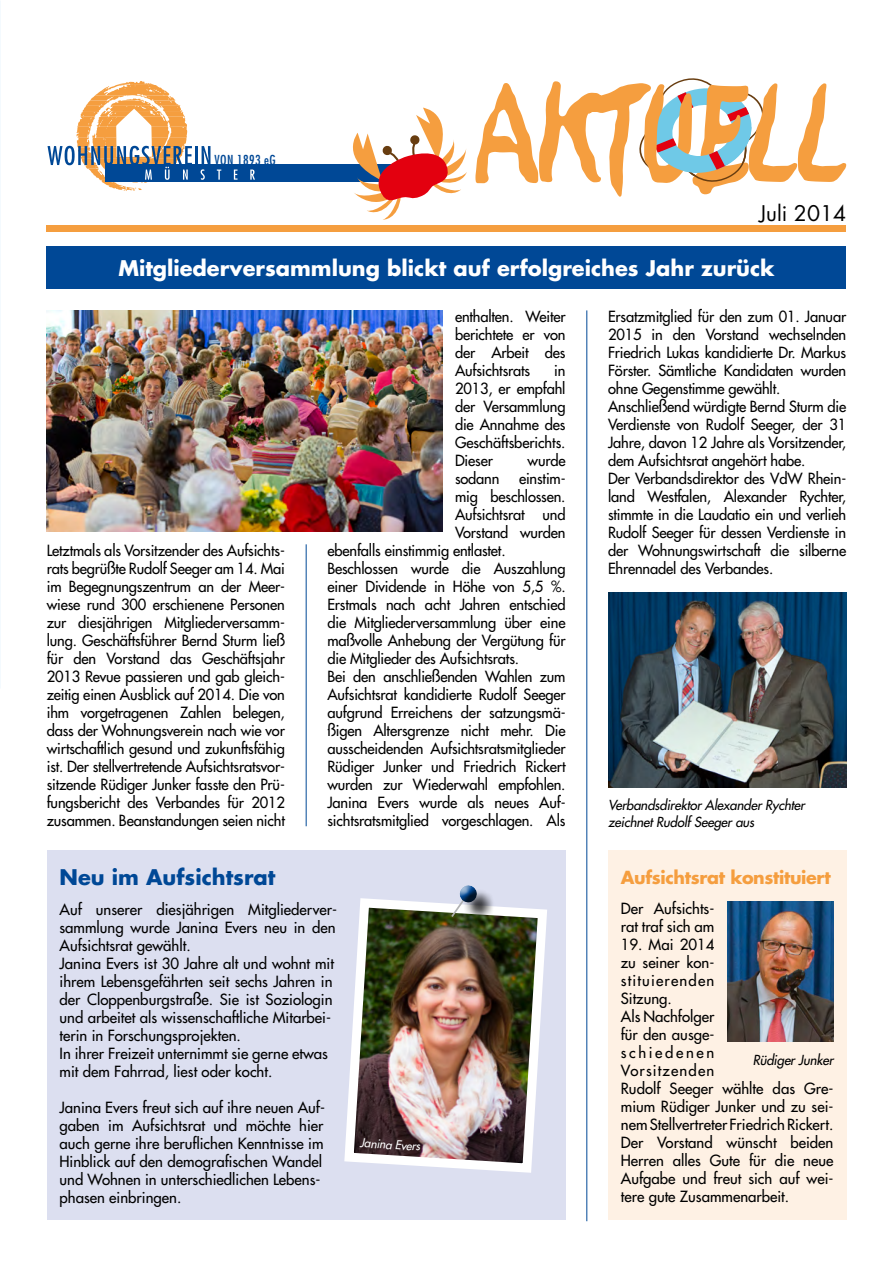
<style>
.page{position:relative;width:893px;height:1263px;background:#fff}
.page>*{position:absolute;margin:0;border:0;box-sizing:border-box;transform-origin:0 0}
.t1{font:700 21px "Futura";color:#fff}
.t2{font:700 21px "Futura";color:#004896}
.t3{font:21px "Futura";color:#000}
.t4{font:700 17.55px "Futura";letter-spacing:-.02em;color:#f59e3f}
.t5{font:15px/18px "Futura";letter-spacing:-.01em;color:#000}
.t6{font:italic 13.5px/16.2px "Futura";letter-spacing:-.01em;color:#000}
.t7{font:condensed 13.35px "Futura";letter-spacing:.03em;color:#004896}
.t8{font:italic 12px "Futura";color:#fff}
</style>
<div class="page">
<div style="left:47px;top:850px;width:519px;height:370px;background:#dcdff0"></div>
<div style="left:47px;top:225px;width:799px;height:7px;background:#f59e3f"></div>
<div style="left:106px;top:164px;width:338px;height:18px;background:#004896"></div>
<svg style="left:48px;top:81px;width:162px;height:110px"></svg>
<svg style="left:217px;top:170px;width:4px;height:10px"></svg>
<svg style="left:234px;top:170px;width:3px;height:10px"></svg>
<svg style="left:250px;top:170px;width:5px;height:10px"></svg>
<hr style="left:306px;top:544px;width:1px;height:282px;background:#004896">
<hr style="left:586px;top:310px;width:1px;height:911px;background:#004896">
<div style="left:47px;top:247px;width:799px;height:42px;background:#004896"></div>
<img style="left:608px;top:592px;width:238px;height:195px">
<img style="left:47px;top:310px;width:395px;height:221px">
<svg style="left:353px;top:108px;width:114px;height:112px"></svg>
<svg style="left:475px;top:78px;width:371px;height:119px"></svg>
<div style="left:608px;top:850px;width:238px;height:370px;background:#fef1e4"></div>
<img style="left:344px;top:898px;width:203px;height:275px">
<div style="left:462px;top:888px;width:33px;height:32px;background:#000;opacity:.75"></div>
<svg style="left:445px;top:885px;width:44px;height:34px"></svg>
<img style="left:727px;top:901px;width:106px;height:140px">
<p class="t7" style="left:215px;top:152px;width:63px">VON 1893 eG</p>
<h1 class="t3" style="left:759px;top:199px;width:88px">Juli 2014</h1>
<h1 class="t1" style="left:118px;top:254px;width:658px">Mitgliederversammlung blickt auf erfolgreiches Jahr zurück</h1>
<p class="t5" style="left:47px;top:542px;width:240px;text-align:justify">Letztmals als Vorsitzender des Aufsichts&shy;rats begrüßte Rudolf Seeger am 14. Mai im Begegnungszentrum an der Meer&shy;wiese rund 300 erschienene Personen zur diesjährigen Mitgliederversamm&shy;lung. Geschäftsführer Bernd Sturm ließ für den Vorstand das Geschäftsjahr 2013 Revue passieren und gab gleich&shy;zeitig einen Ausblick auf 2014. Die von ihm vorgetragenen Zahlen belegen, dass der Wohnungsverein nach wie vor wirtschaftlich gesund und zukunftsfähig ist. Der stellvertretende Aufsichtsratsvor&shy;sitzende Rüdiger Junker fasste den Prü&shy;fungsbericht des Verbandes für 2012 zusammen. Beanstandungen seien nicht</p>
<p class="t5" style="left:455px;top:308px;width:112px;text-align:justify">enthalten. Weiter berichtete er von der Arbeit des Aufsichtsrats</p>
<p class="t5" style="left:455px;top:362px;width:112px;text-align:justify;text-indent:99px">in 2013, er empfahl der Versammlung die Annahme des Geschäftsberichts.<br>Dieser</p>
<p class="t5" style="left:528px;top:452px;width:39px">wurde</p>
<p class="t5" style="left:455px;top:470px;width:46px">sodann</p>
<p class="t5" style="left:519px;top:470px;width:48px">einstim-</p>
<p class="t5" style="left:455px;top:488px;width:112px">mig beschlossen.</p>
<p class="t5" style="left:455px;top:506px;width:112px">Aufsichtsrat und</p>
<p class="t5" style="left:455px;top:524px;width:112px">Vorstand wurden</p>
<p class="t5" style="left:327px;top:542px;width:180px">ebenfalls einstimmig entlastet.</p>
<p class="t5" style="left:327px;top:560px;width:240px">Beschlossen wurde die Auszahlung</p>
<p class="t5" style="left:327px;top:578px;width:240px">einer Dividende in Höhe von 5,5 %.</p>
<p class="t5" style="left:327px;top:596px;width:240px">Erstmals nach acht Jahren entschied</p>
<p class="t5" style="left:327px;top:614px;width:240px">die Mitgliederversammlung über eine</p>
<p class="t5" style="left:327px;top:632px;width:240px">maßvolle Anhebung der Vergütung für</p>
<p class="t5" style="left:327px;top:650px;width:193px">die Mitglieder des Aufsichtsrats.</p>
<p class="t5" style="left:327px;top:668px;width:240px">Bei den anschließenden Wahlen zum</p>
<p class="t5" style="left:327px;top:686px;width:240px">Aufsichtsrat kandidierte Rudolf Seeger</p>
<p class="t5" style="left:327px;top:704px;width:240px">aufgrund Erreichens der satzungsmä-</p>
<p class="t5" style="left:327px;top:722px;width:240px">ßigen Altersgrenze nicht mehr. Die</p>
<p class="t5" style="left:327px;top:740px;width:240px">ausscheidenden Aufsichtsratsmitglieder</p>
<p class="t5" style="left:327px;top:758px;width:240px">Rüdiger Junker und Friedrich Rickert</p>
<p class="t5" style="left:327px;top:776px;width:240px">wurden zur Wiederwahl empfohlen.</p>
<p class="t5" style="left:327px;top:794px;width:240px">Janina Evers wurde als neues Auf-</p>
<p class="t5" style="left:327px;top:812px;width:240px">sichtsratsmitglied vorgeschlagen. Als</p>
<h1 class="t2" style="left:60px;top:862px;width:217px">Neu im Aufsichtsrat</h1>
<p class="t5" style="left:60px;top:900px;width:279px">Auf unserer diesjährigen Mitgliederver&shy;sammlung wurde Janina Evers neu in den Aufsichtsrat gewählt.<br>Janina Evers ist 30 Jahre alt und wohnt mit ihrem Lebensgefährten seit sechs Jahren in der Cloppenburgstraße. Sie ist Soziologin und arbeitet als wissenschaftliche Mitarbei&shy;terin in Forschungsprojekten.<br>In ihrer Freizeit unternimmt sie gerne etwas mit dem Fahrrad, liest oder kocht.</p>
<p class="t5" style="left:60px;top:1098px;width:267px">Janina Evers freut sich auf ihre neuen Auf&shy;gaben im Aufsichtsrat und möchte hier auch gerne ihre beruflichen Kenntnisse im Hinblick auf den demografischen Wandel und Wohnen in unterschiedlichen Lebens&shy;phasen einbringen.</p>
<p class="t8" style="left:360px;top:1135px;width:62px;rotate:3deg">Janina Evers</p>
<p class="t5" style="left:608px;top:308px;width:240px">Ersatzmitglied für den zum 01. Januar 2015 in den Vorstand wechselnden Friedrich Lukas kandidierte Dr. Markus Förster. Sämtliche Kandidaten wurden ohne Gegenstimme gewählt.<br>Anschließend würdigte Bernd Sturm die Verdienste von Rudolf Seeger, der 31<br>Jahre, davon 12 Jahre als Vorsitzender, dem Aufsichtsrat angehört habe.<br>Der Verbandsdirektor des VdW Rhein&shy;land Westfalen, Alexander Rychter, stimmte in die Laudatio ein und verlieh Rudolf Seeger für dessen Verdienste in der Wohnungswirtschaft die silberne Ehrennadel des Verbandes.</p>
<p class="t6" style="left:608px;top:797px;width:198px">Verbandsdirektor Alexander Rychter zeichnet Rudolf Seeger aus</p>
<p class="t4" style="left:621px;top:865px;width:211px">Aufsichtsrat konstituiert</p>
<p class="t5" style="left:621px;top:899px;width:95px">Der Aufsichts&shy;rat traf sich am</p>
<p class="t5" style="left:621px;top:935px;width:214px">19. Mai 2014<br>zu seiner kon-<br>stituierenden<br>Sitzung.<br>Als Nachfolger<br>für den ausge-<br>schiedenen<br>Vorsitzenden<br>Rudolf Seeger wählte das Gre&shy;mium Rüdiger Junker und zu sei&shy;nem Stellvertreter Friedrich Rickert.<br>Der Vorstand wünscht beiden<br>Herren alles Gute für die neue<br>Aufgabe und freut sich auf wei&shy;tere gute Zusammenarbeit.</p>
<p class="t6" style="left:753px;top:1051px;width:82px">Rüdiger Junker</p>
</div>
